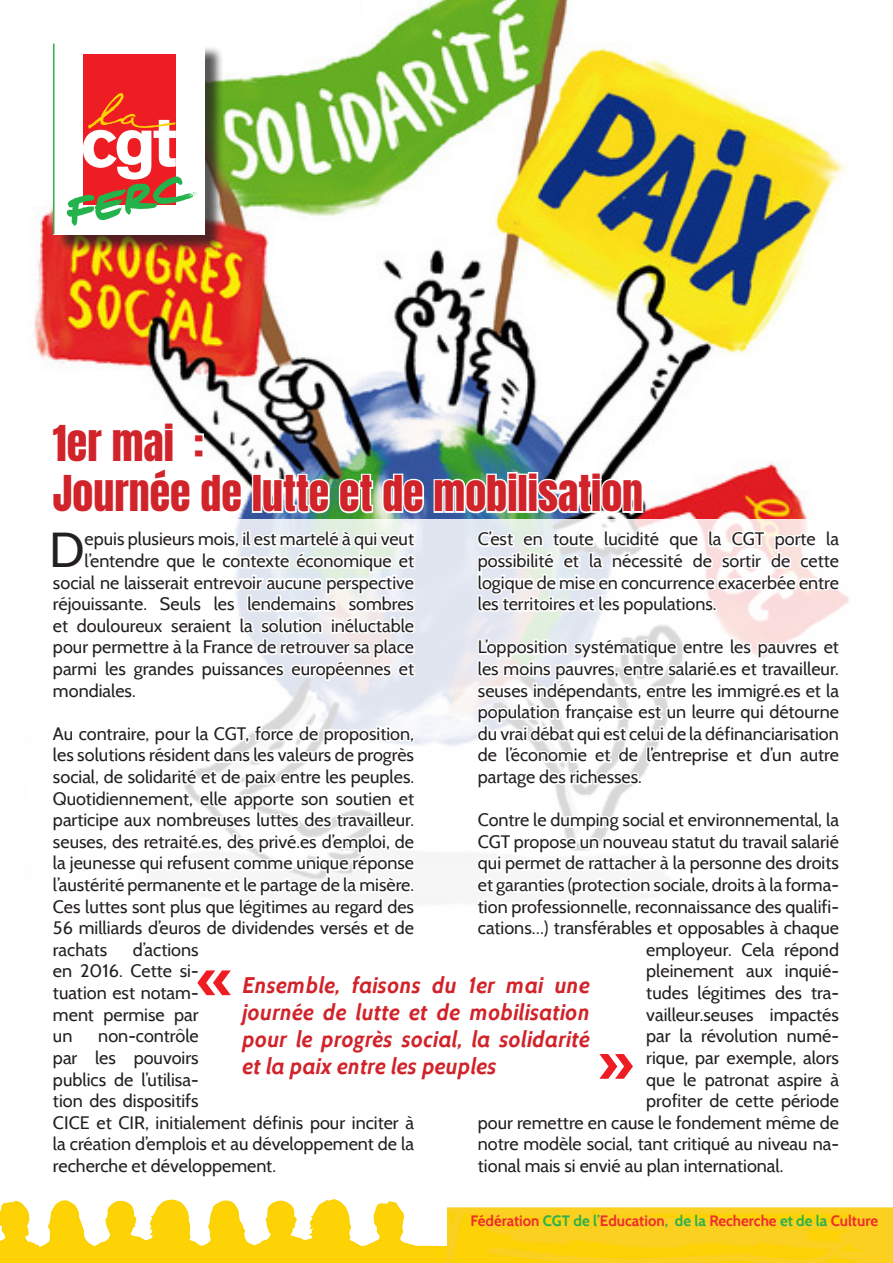
<style>
.page{position:relative;width:893px;height:1263px;background:#fff}
.page>*{position:absolute;margin:0;border:0;box-sizing:border-box;transform-origin:0 0}
.t1{font:700 60px "Cabin";color:#ee1d23}
.t2{font:48.9px "Cabin";color:#231f20}
.t3{font:42px "Anton";color:#d1232a}
.t4{font:italic 700 22.5px/27px "Cabin";color:#d1232a;text-align:justify}
.t5{font:18px/21.6px "Cabin";color:#231f20;text-align:justify}
.t6{font:700 15px "Cabin";color:#ee2e2c}
.s1{color:#2bb14b}
</style>
<div class="page">
<img style="left:34px;top:0;width:813px;height:519px">
<svg style="left:236px;top:519px;width:613px;height:335px"></svg>
<svg style="left:235px;top:527px;width:182px;height:174px"></svg>
<svg style="left:184px;top:721px;width:234px;height:160px"></svg>
<svg style="left:475px;top:528px;width:367px;height:90px"></svg>
<svg style="left:475px;top:636px;width:367px;height:155px"></svg>
<svg style="left:475px;top:810px;width:367px;height:68px"></svg>
<img style="left:0;top:1199px;width:893px;height:64px">
<div style="left:56px;top:46px;width:168px;height:207px;background:#231f20;opacity:.75"></div>
<div style="left:54px;top:43px;width:151px;height:192px;background:#fff"></div>
<div style="left:83px;top:55px;width:92px;height:150px;background:#ee1d23"></div>
<svg style="left:67px;top:93px;width:131px;height:132px"></svg>
<hr style="left:53px;top:44px;width:1px;height:190px;background:#2bb14b">
<svg style="left:50px;top:420px;width:194px;height:95px"></svg>
<div style="left:252px;top:474px;width:10px;height:39px;border:3px solid #fff"></div>
<img style="left:261px;top:472px;width:165px;height:44px">
<img style="left:432px;top:470px;width:87px;height:45px">
<div style="left:517px;top:474px;width:11px;height:39px;border:3px solid #fff"></div>
<img style="left:526px;top:470px;width:119px;height:46px">
<div style="left:0;top:0;width:359px;height:43px;background:#fff"></div>
<p class="t3" style="left:53px;top:422px;width:152px">1er mai :</p>
<p class="t3" style="left:53px;top:472px;width:592px">Journée de lutte et de mobilisation</p>
<p class="t2" style="left:49px;top:520px;width:37px">D</p>
<p class="t5" style="left:85px;top:528px;width:331px">epuis plusieurs mois, il est martelé à qui veut</p>
<p class="t5" style="left:478px;top:528px;width:363px">C’est en toute lucidité que la CGT porte la possibilité et la nécessité de sortir de cette logique de mise en concurrence exacerbée entre les territoires et les populations.</p>
<p class="t5" style="left:478px;top:636px;width:363px">L’opposition systématique entre les pauvres et les moins pauvres, entre salarié.es et travailleur. seuses indépendants, entre les immigré.es et la population française est un leurre qui détourne du vrai débat qui est celui de la définanciarisation de l’économie et de l’entreprise et d’un autre partage des richesses.</p>
<p class="t5" style="left:478px;top:809px;width:363px">Contre le dumping social et environnemental, la</p>
<p class="t5" style="left:478px;top:831px;width:363px">CGT propose un nouveau statut du travail salarié</p>
<p class="t5" style="left:478px;top:852px;width:363px">qui permet de rattacher à la personne des droits</p>
<p class="t5" style="left:478px;top:874px;width:363px">et garanties (protection sociale, droits à la forma-</p>
<p class="t5" style="left:478px;top:895px;width:363px">tion professionnelle, reconnaissance des qualifi-</p>
<p class="t5" style="left:478px;top:917px;width:363px">cations…) transférables et opposables à chaque</p>
<p class="t5" style="left:646px;top:939px;width:194px">employeur. Cela répond</p>
<p class="t5" style="left:646px;top:960px;width:194px">pleinement aux inquié-</p>
<p class="t5" style="left:646px;top:982px;width:194px">tudes légitimes des tra-</p>
<p class="t5" style="left:646px;top:1003px;width:194px">vailleur.seuses impactés</p>
<p class="t5" style="left:646px;top:1025px;width:194px">par la révolution numé-</p>
<p class="t5" style="left:646px;top:1047px;width:194px">rique, par exemple, alors</p>
<p class="t5" style="left:646px;top:1068px;width:194px">que le patronat aspire à</p>
<p class="t5" style="left:646px;top:1090px;width:194px">profiter de cette période</p>
<p class="t5" style="left:478px;top:1111px;width:363px">pour remettre en cause le fondement même de</p>
<p class="t5" style="left:478px;top:1133px;width:363px">notre modèle social, tant critiqué au niveau na-</p>
<p class="t5" style="left:478px;top:1155px;width:307px">tional mais si envié au plan international.</p>
<p class="t6" style="left:470px;top:1211px;width:409px">Fédération <span class="s1">CGT de l’</span>Education<span class="s1">, de la</span> Recherche <span class="s1">et de la</span> Culture</p>
<p class="t5" style="left:85px;top:550px;width:331px">l’entendre que le contexte économique et</p>
<p class="t5" style="left:53px;top:571px;width:363px">social ne laisserait entrevoir aucune perspective</p>
<p class="t5" style="left:53px;top:593px;width:363px">réjouissante. Seuls les lendemains sombres</p>
<p class="t5" style="left:53px;top:615px;width:363px">et douloureux seraient la solution inéluctable</p>
<p class="t5" style="left:53px;top:636px;width:363px">pour permettre à la France de retrouver sa place</p>
<p class="t5" style="left:53px;top:658px;width:363px">parmi les grandes puissances européennes et</p>
<p class="t5" style="left:53px;top:679px;width:84px">mondiales.</p>
<p class="t5" style="left:53px;top:723px;width:363px">Au contraire, pour la CGT, force de proposition, les solutions résident dans les valeurs de progrès social, de solidarité et de paix entre les peuples.<br>Quotidiennement, elle apporte son soutien et participe aux nombreuses luttes des travailleur. seuses, des retraité.es, des privé.es d’emploi, de la jeunesse qui refusent comme unique réponse l’austérité permanente et le partage de la misère.<br>Ces luttes sont plus que légitimes au regard des 56 milliards d’euros de dividendes versés et de rachats</p>
<p class="t5" style="left:53px;top:939px;width:147px;text-indent:80px">d’actions en 2016. Cette si&shy;tuation est notam&shy;ment permise par un</p>
<p class="t1" style="left:197px;top:942px;width:38px">«</p>
<p class="t4" style="left:242px;top:971px;width:349px">Ensemble, faisons du 1er mai une journée de lutte et de mobilisation pour le progrès social, la solidarité et la paix entre les peuples</p>
<p class="t5" style="left:53px;top:1025px;width:363px;text-align:left;text-indent:45px">non-contrôle<br>par les pouvoirs<br>publics de l’utilisa-<br>tion des dispositifs<br>CICE et CIR, initialement définis pour inciter à la création d’emplois et au développement de la recherche et développement.</p>
<p class="t1" style="left:597px;top:1026px;width:38px">»</p>
</div>
